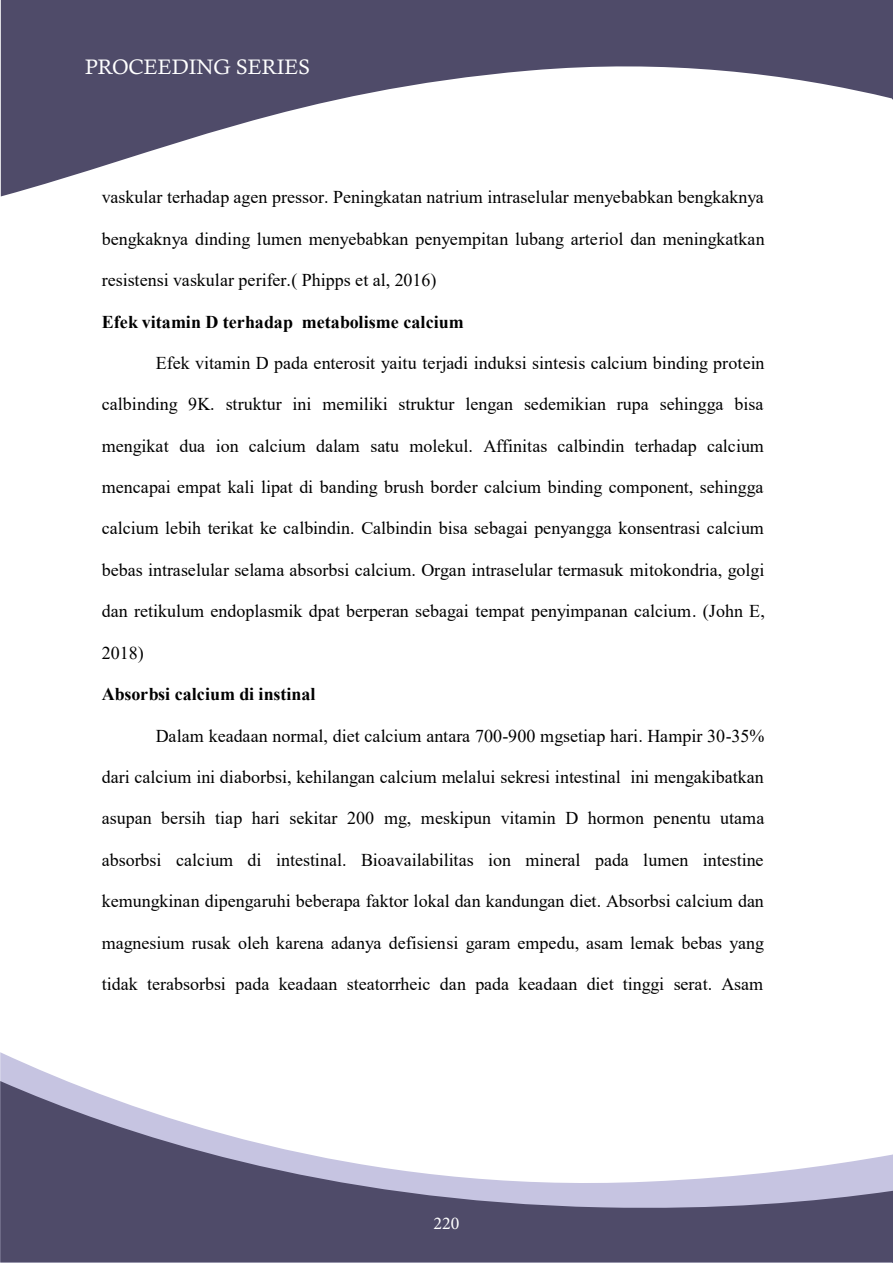
<style>
.page{position:relative;width:893px;height:1263px;background:#fff}
.page>*{position:absolute;margin:0;border:0;box-sizing:border-box;transform-origin:0 0}
.t1{font:21px "Calisto";color:#fff}
.t2{font:18px "Times New Roman";color:#000}
.t3{font:700 18px "Times New Roman";letter-spacing:.005em;color:#000}
.t4{font:18px "Minion Pro";color:#fff}
</style>
<div class="page">
<svg style="left:0;top:1052px;width:66px;height:29px"></svg>
<svg style="left:0;top:1081px;width:893px;height:181px"></svg>
<svg style="left:1px;top:0;width:892px;height:196px;fill:#4f4b69"></svg>
<p class="t1" style="left:85px;top:55px;width:227px">PROCEEDING SERIES</p>
<p class="t2" style="left:102px;top:184px;width:664px">vaskular terhadap agen pressor. Peningkatan natrium intraselular menyebabkan bengkaknya</p>
<p class="t2" style="left:102px;top:226px;width:664px">bengkaknya dinding lumen menyebabkan penyempitan lubang arteriol dan meningkatkan</p>
<p class="t2" style="left:102px;top:267px;width:336px">resistensi vaskular perifer.( Phipps et al, 2016)</p>
<p class="t3" style="left:102px;top:309px;width:364px">Efek vitamin D terhadap metabolisme calcium</p>
<p class="t2" style="left:156px;top:350px;width:610px">Efek vitamin D pada enterosit yaitu terjadi induksi sintesis calcium binding protein</p>
<p class="t2" style="left:102px;top:391px;width:663px">calbinding 9K. struktur ini memiliki struktur lengan sedemikian rupa sehingga bisa</p>
<p class="t2" style="left:102px;top:433px;width:664px">mengikat dua ion calcium dalam satu molekul. Affinitas calbindin terhadap calcium</p>
<p class="t2" style="left:102px;top:474px;width:663px">mencapai empat kali lipat di banding brush border calcium binding component, sehingga</p>
<p class="t2" style="left:102px;top:516px;width:663px">calcium lebih terikat ke calbindin. Calbindin bisa sebagai penyangga konsentrasi calcium</p>
<p class="t2" style="left:102px;top:557px;width:664px">bebas intraselular selama absorbsi calcium. Organ intraselular termasuk mitokondria, golgi</p>
<p class="t2" style="left:102px;top:598px;width:665px">dan retikulum endoplasmik dpat berperan sebagai tempat penyimpanan calcium. (John E,</p>
<p class="t2" style="left:102px;top:640px;width:43px">2018)</p>
<p class="t3" style="left:102px;top:681px;width:215px">Absorbsi calcium di instinal</p>
<p class="t2" style="left:156px;top:723px;width:610px">Dalam keadaan normal, diet calcium antara 700-900 mgsetiap hari. Hampir 30-35%</p>
<p class="t2" style="left:102px;top:764px;width:664px">dari calcium ini diaborbsi, kehilangan calcium melalui sekresi intestinal ini mengakibatkan</p>
<p class="t2" style="left:102px;top:806px;width:664px">asupan bersih tiap hari sekitar 200 mg, meskipun vitamin D hormon penentu utama</p>
<p class="t2" style="left:102px;top:847px;width:663px">absorbsi calcium di intestinal. Bioavailabilitas ion mineral pada lumen intestine</p>
<p class="t2" style="left:102px;top:888px;width:664px">kemungkinan dipengaruhi beberapa faktor lokal dan kandungan diet. Absorbsi calcium dan</p>
<p class="t2" style="left:102px;top:930px;width:664px">magnesium rusak oleh karena adanya defisiensi garam empedu, asam lemak bebas yang</p>
<p class="t2" style="left:102px;top:971px;width:663px">tidak terabsorbsi pada keadaan steatorrheic dan pada keadaan diet tinggi serat. Asam</p>
<p class="t4" style="left:433px;top:1211px;width:27px">220</p>
</div>
